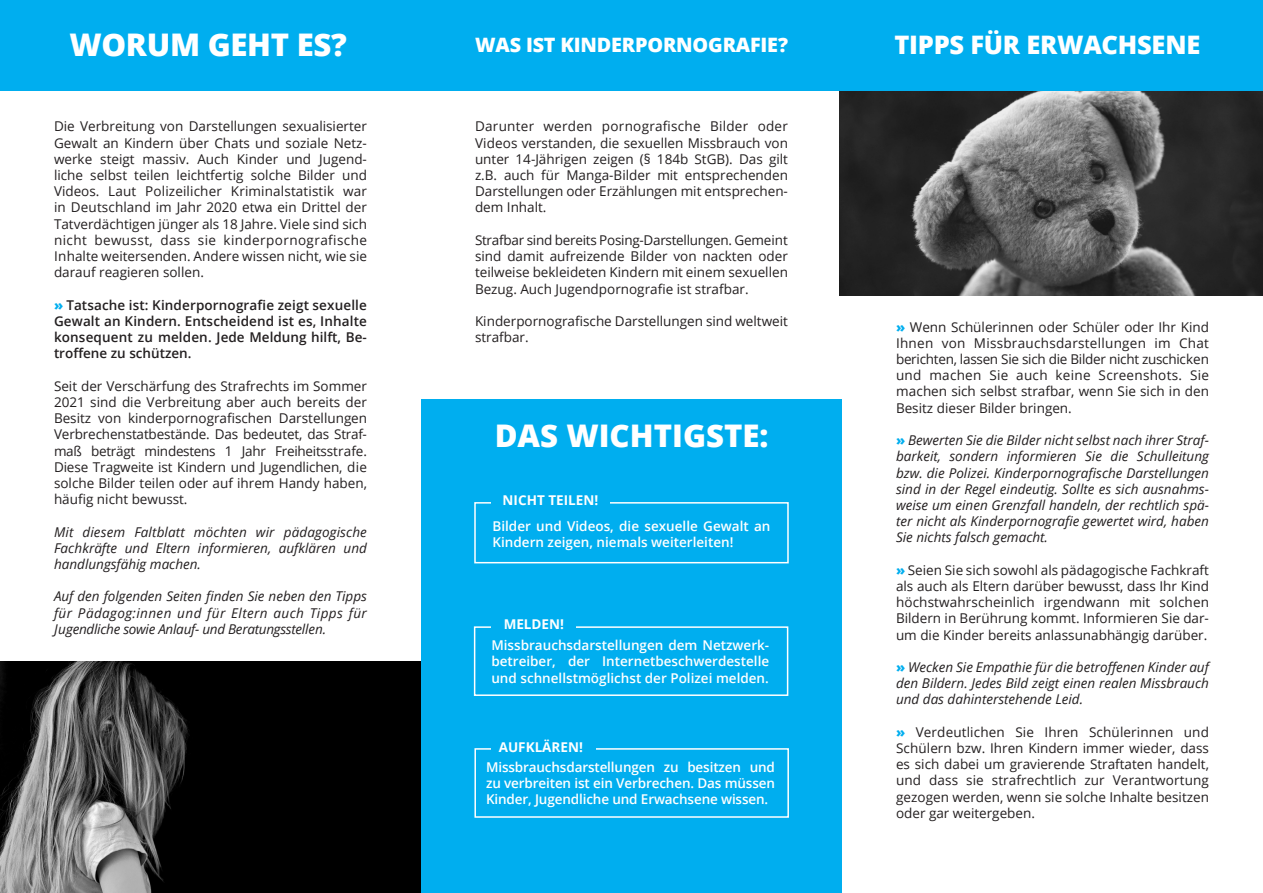
<style>
.page{position:relative;width:1263px;height:893px;background:#fff}
.page>*{position:absolute;margin:0;border:0;box-sizing:border-box;transform-origin:0 0}
.t1{font:800 31.2px "Open Sans";color:#fff}
.t2{font:800 25.5px "Open Sans";letter-spacing:-.01em;color:#fff}
.t3{font:800 19.8px "Open Sans";letter-spacing:-.01em;color:#fff}
.t4{font:13.5px/16.2px "Open Sans";color:#231f20;text-align:justify}
.t5{font:italic 13.5px/16.2px "Open Sans";color:#231f20;text-align:justify}
.t6{font:600 13.5px/16.2px "Open Sans";color:#fff;text-align:justify}
.t7{font:600 13.5px/16.2px "Open Sans";color:#231f20;text-align:justify}
.t8{font:700 13.5px "Open Sans";color:#fff}
.s1{font-weight:800;color:#00aeef}
.s2{font-weight:800;font-style:normal;color:#00aeef}
</style>
<div class="page">
<img style="left:840px;top:90px;width:423px;height:206px">
<img style="left:0;top:661px;width:421px;height:232px">
<div style="left:0;top:0;width:1263px;height:90px;background:#00aeef"></div>
<div style="left:421px;top:400px;width:421px;height:493px;background:#00aeef"></div>
<div style="left:474px;top:502px;width:315px;height:61px;background:#00aeef;border:2px solid #fff"></div>
<div style="left:474px;top:626px;width:314px;height:70px;background:#00aeef;border:2px solid #fff"></div>
<div style="left:474px;top:748px;width:315px;height:70px;background:#00aeef;border:2px solid #fff"></div>
<div style="left:491px;top:490px;width:119px;height:20px;background:#00aeef"></div>
<div style="left:491px;top:613px;width:85px;height:21px;background:#00aeef"></div>
<div style="left:491px;top:737px;width:105px;height:20px;background:#00aeef"></div>
<p class="t1" style="left:69px;top:21px;width:279px">WORUM GEHT ES?</p>
<p class="t4" style="left:54px;top:118px;width:314px">Die Verbreitung von Darstellungen sexualisierter Gewalt an Kindern über Chats und soziale Netz&shy;werke steigt massiv. Auch Kinder und Jugend&shy;liche selbst teilen leichtfertig solche Bilder und Videos. Laut Polizeilicher Kriminalstatistik war in Deutschland im Jahr 2020 etwa ein Drittel der Tatverdächtigen jünger als 18 Jahre. Viele sind sich nicht bewusst, dass sie kinderpornografische Inhalte weitersenden. Andere wissen nicht, wie sie darauf reagieren sollen.</p>
<p class="t7" style="left:54px;top:296px;width:314px"><span class="s1">»</span> Tatsache ist: Kinderpornografie zeigt sexuelle Gewalt an Kindern. Entscheidend ist es, Inhalte konsequent zu melden. Jede Meldung hilft, Be&shy;troffene zu schützen.</p>
<p class="t4" style="left:54px;top:377px;width:314px">Seit der Verschärfung des Strafrechts im Sommer 2021 sind die Verbreitung aber auch bereits der Besitz von kinderpornografischen Darstellungen Verbrechenstatbestände. Das bedeutet, das Straf&shy;maß beträgt mindestens 1 Jahr Freiheitsstrafe.<br>Diese Tragweite ist Kindern und Jugendlichen, die solche Bilder teilen oder auf ihrem Handy haben, häufig nicht bewusst.</p>
<p class="t5" style="left:54px;top:523px;width:314px">Mit diesem Faltblatt möchten wir pädagogische Fachkräfte und Eltern informieren, aufklären und handlungsfähig machen.</p>
<p class="t5" style="left:54px;top:588px;width:314px">Auf den folgenden Seiten finden Sie neben den Tipps für Pädagog:innen und für Eltern auch Tipps für Jugendliche sowie Anlauf- und Beratungsstellen.</p>
<p class="t3" style="left:475px;top:29px;width:314px">WAS IST KINDERPORNOGRAFIE?</p>
<p class="t2" style="left:894px;top:25px;width:307px">TIPPS FÜR ERWACHSENE</p>
<p class="t4" style="left:475px;top:118px;width:314px">Darunter werden pornografische Bilder oder Videos verstanden, die sexuellen Missbrauch von unter 14-Jährigen zeigen (§ 184b StGB). Das gilt z.B. auch für Manga-Bilder mit entsprechenden Darstellungen oder Erzählungen mit entsprechen&shy;dem Inhalt.</p>
<p class="t4" style="left:475px;top:232px;width:314px">Strafbar sind bereits Posing-Darstellungen. Gemeint sind damit aufreizende Bilder von nackten oder teilweise bekleideten Kindern mit einem sexuellen Bezug. Auch Jugendpornografie ist strafbar.</p>
<p class="t4" style="left:475px;top:313px;width:314px">Kinderpornografische Darstellungen sind weltweit strafbar.</p>
<p class="t4" style="left:896px;top:318px;width:314px"><span class="s1">»</span> Wenn Schülerinnen oder Schüler oder Ihr Kind Ihnen von Missbrauchsdarstellungen im Chat berichten, lassen Sie sich die Bilder nicht zuschicken und machen Sie auch keine Screenshots. Sie machen sich selbst strafbar, wenn Sie sich in den Besitz dieser Bilder bringen.</p>
<p class="t5" style="left:896px;top:432px;width:314px"><span class="s2">»</span> Bewerten Sie die Bilder nicht selbst nach ihrer Straf&shy;barkeit, sondern informieren Sie die Schulleitung bzw. die Polizei. Kinderpornografische Darstellungen sind in der Regel eindeutig. Sollte es sich ausnahms&shy;weise um einen Grenzfall handeln, der rechtlich spä&shy;ter nicht als Kinderpornografie gewertet wird, haben Sie nichts falsch gemacht.</p>
<p class="t4" style="left:896px;top:561px;width:314px"><span class="s1">»</span> Seien Sie sich sowohl als pädagogische Fachkraft als auch als Eltern darüber bewusst, dass Ihr Kind höchstwahrscheinlich irgendwann mit solchen Bildern in Berührung kommt. Informieren Sie dar&shy;um die Kinder bereits anlassunabhängig darüber.</p>
<p class="t5" style="left:896px;top:658px;width:314px"><span class="s2">»</span> Wecken Sie Empathie für die betroffenen Kinder auf den Bildern. Jedes Bild zeigt einen realen Missbrauch und das dahinterstehende Leid.</p>
<p class="t4" style="left:896px;top:723px;width:314px"><span class="s1">»</span> Verdeutlichen Sie Ihren Schülerinnen und Schülern bzw. Ihren Kindern immer wieder, dass es sich dabei um gravierende Straftaten handelt, und dass sie strafrechtlich zur Verantwortung gezogen werden, wenn sie solche Inhalte besitzen oder gar weitergeben.</p>
<p class="t1" style="left:495px;top:411px;width:275px">DAS WICHTIGSTE:</p>
<p class="t8" style="left:503px;top:491px;width:97px">NICHT TEILEN!</p>
<p class="t6" style="left:492px;top:518px;width:279px">Bilder und Videos, die sexuelle Gewalt an<br>Kindern zeigen, niemals weiterleiten!</p>
<p class="t8" style="left:504px;top:614px;width:62px">MELDEN!</p>
<p class="t6" style="left:491px;top:637px;width:279px">Missbrauchsdarstellungen dem Netzwerk&shy;betreiber, der Internetbeschwerdestelle und schnellstmöglichst der Polizei melden.</p>
<p class="t8" style="left:499px;top:738px;width:86px">AUFKLÄREN!</p>
<p class="t6" style="left:486px;top:759px;width:290px">Missbrauchsdarstellungen zu besitzen und zu verbreiten ist ein Verbrechen. Das müssen Kinder, Jugendliche und Erwachsene wissen.</p>
</div>
